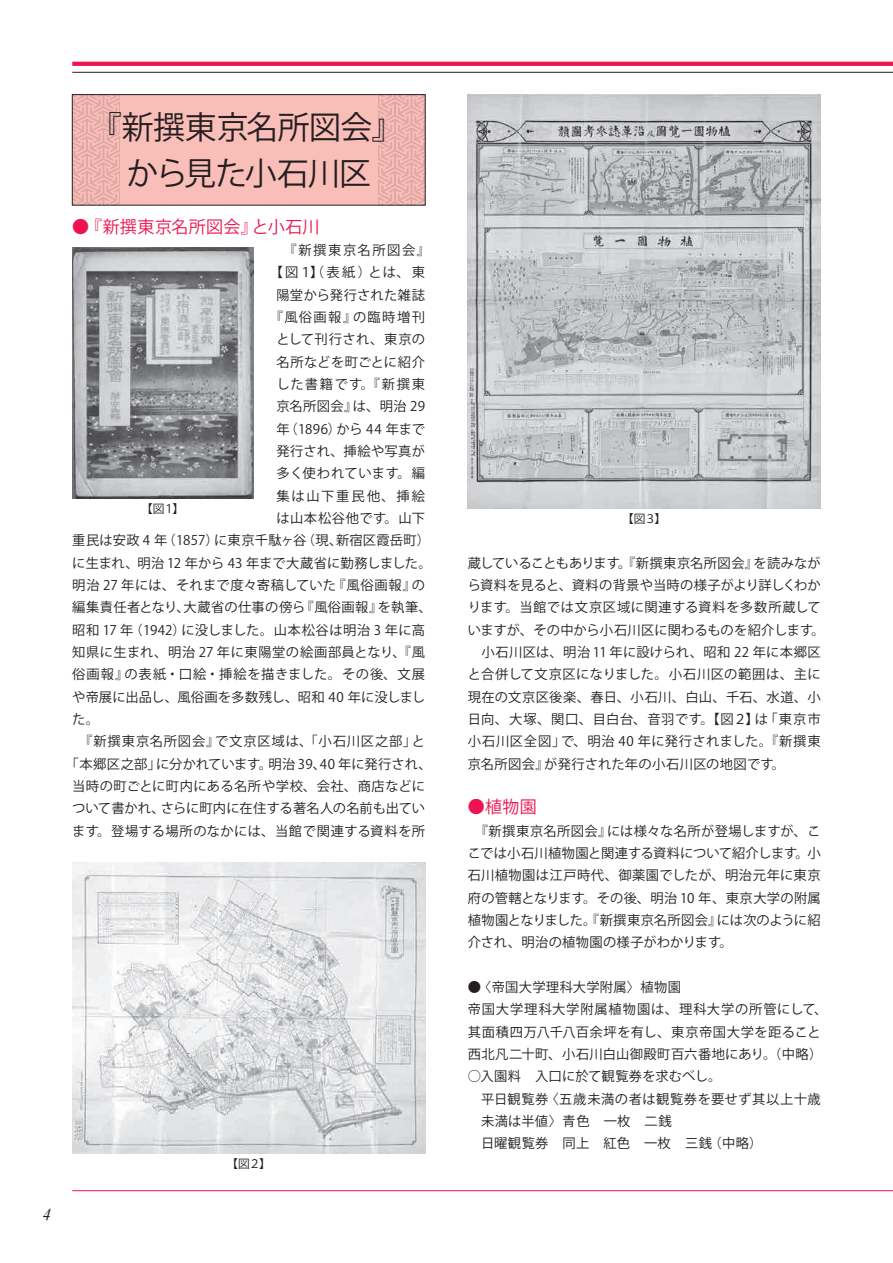
<style>
.page{position:relative;width:893px;height:1263px;background:#fff}
.page>*{position:absolute;margin:0;border:0;box-sizing:border-box;transform-origin:0 0}
.t1{font:31.95px/45.8px "Koz Go Pr 6 N";letter-spacing:-.025em;color:#231f20;text-align:center}
.t2{font:16.95px "Koz Go Pr 6 N";letter-spacing:.02em;color:#ed1450}
.t3{font:italic 16.95px "Times New Roman";color:#231f20}
.t4{font:13.35px/22.4px "Koz Go Pr 6 N";letter-spacing:.025em;color:#231f20}
.t5{font:13.35px "Koz Go Pr 6 N";letter-spacing:-.01em;color:#231f20}
.t6{font:13.35px "Koz Go Pr 6 N";letter-spacing:.005em;color:#231f20}
.t7{font:13.35px "Koz Go Pr 6 N";letter-spacing:.06em;color:#231f20}
.t8{font:13.35px "Koz Go Pr 6 N";letter-spacing:-.005em;color:#231f20}
.t9{font:13.35px "Koz Go Pr 6 N";letter-spacing:.065em;color:#231f20}
.t10{font:13.35px "Koz Go Pr 6 N";letter-spacing:-.015em;color:#231f20}
.t11{font:13.35px "Koz Go Pr 6 N";letter-spacing:.12em;color:#231f20}
.t12{font:13.35px "Koz Go Pr 6 N";letter-spacing:.11em;color:#231f20}
.t13{font:13.35px "Koz Go Pr 6 N";letter-spacing:.115em;color:#231f20}
.t14{font:13.35px "Koz Go Pr 6 N";letter-spacing:.14em;color:#231f20}
.t15{font:11.7px "Koz Go Pr 6 N";color:#231f20}
</style>
<div class="page">
<hr style="left:72px;top:72px;width:821px;height:1px;background:#231f20">
<hr style="left:72px;top:1190px;width:821px;height:1px;background:#ed1450">
<svg style="left:72px;top:62px;width:821px;height:4px;background:#ed1853"></svg>
<div style="left:72px;top:95px;width:353px;height:110px;background:#fabeb9"></div>
<svg style="left:74px;top:96px;width:45px;height:107px"></svg>
<svg style="left:378px;top:96px;width:45px;height:107px"></svg>
<div style="left:72px;top:94px;width:353px;height:111px;border:1px solid #231f20"></div>
<img style="left:468px;top:94px;width:353px;height:414px">
<img style="left:72px;top:862px;width:353px;height:291px">
<img style="left:72px;top:248px;width:181px;height:251px">
<h1 class="t1" style="left:90px;top:105px;width:315px">『新撰東京名所図会』から見た小石川区</h1>
<p class="t2" style="left:72px;top:217px;width:249px">●『新撰東京名所図会』と小石川</p>
<p class="t11" style="left:276px;top:243px;width:155px">　『新撰東京名所図会』</p>
<p class="t4" style="left:270px;top:262px;width:157px">【図１】（表紙）とは、東</p>
<p class="t4" style="left:276px;top:284px;width:150px">陽堂から発行された雑誌</p>
<p class="t12" style="left:270px;top:310px;width:157px">『風俗画報』の臨時増刊</p>
<p class="t4" style="left:276px;top:329px;width:150px">として刊行され、東京の</p>
<p class="t4" style="left:276px;top:351px;width:150px">名所などを町ごとに紹介</p>
<p class="t13" style="left:276px;top:377px;width:150px">した書籍です。『新撰東</p>
<p class="t4" style="left:276px;top:396px;width:150px">京名所図会』は、明治 29</p>
<p class="t10" style="left:276px;top:421px;width:150px">年（1896）から 44 年まで</p>
<p class="t4" style="left:276px;top:440px;width:150px">発行され、挿絵や写真が</p>
<p class="t4" style="left:276px;top:463px;width:150px">多く使われています。編</p>
<p class="t14" style="left:276px;top:488px;width:150px">集は山下重民他、挿絵</p>
<p class="t4" style="left:276px;top:507px;width:150px">は山本松谷他です。山下</p>
<p class="t4" style="left:72px;top:530px;width:359px">重民は安政 4 年（1857）に東京千駄ヶ谷（現、新宿区霞岳町）</p>
<p class="t5" style="left:72px;top:555px;width:361px">に生まれ、明治 12 年から 43 年まで大蔵省に勤務しました。</p>
<p class="t4" style="left:72px;top:574px;width:354px">明治 27 年には、それまで度々寄稿していた『風俗画報』の</p>
<p class="t4" style="left:72px;top:597px;width:361px">編集責任者となり、大蔵省の仕事の傍ら『風俗画報』を執筆、</p>
<p class="t4" style="left:72px;top:619px;width:354px">昭和 17 年（1942）に没しました。山本松谷は明治 3 年に高</p>
<p class="t4" style="left:72px;top:641px;width:354px">知県に生まれ、明治 27 年に東陽堂の絵画部員となり、『風</p>
<p class="t9" style="left:72px;top:667px;width:354px">俗画報』の表紙・口絵・挿絵を描きました。その後、文展</p>
<p class="t6" style="left:72px;top:689px;width:354px">や帝展に出品し、風俗画を多数残し、昭和 40 年に没しまし</p>
<p class="t4" style="left:72px;top:708px;width:28px">た。</p>
<p class="t7" style="left:72px;top:734px;width:354px">　『新撰東京名所図会』で文京区域は、「小石川区之部」と</p>
<p class="t4" style="left:66px;top:753px;width:368px">「本郷区之部」に分かれています。明治 39、40 年に発行され、</p>
<p class="t4" style="left:72px;top:775px;width:354px">当時の町ごとに町内にある名所や学校、会社、商店などに</p>
<p class="t8" style="left:72px;top:801px;width:354px">ついて書かれ、さらに町内に在住する著名人の名前も出てい</p>
<p class="t4" style="left:72px;top:820px;width:354px">ます。登場する場所のなかには、当館で関連する資料を所</p>
<p class="t15" style="left:141px;top:502px;width:45px">【図１】</p>
<p class="t3" style="left:43px;top:1202px;width:10px">4</p>
<p class="t15" style="left:226px;top:1157px;width:46px">【図２】</p>
<p class="t15" style="left:622px;top:512px;width:46px">【図３】</p>
<p class="t4" style="left:468px;top:552px;width:359px">蔵していることもあります。『新撰東京名所図会』を読みながら資料を見ると、資料の背景や当時の様子がより詳しくわかります。当館では文京区域に関連する資料を多数所蔵していますが、その中から小石川区に関わるものを紹介します。　小石川区は、明治 11 年に設けられ、昭和 22 年に本郷区と合併して文京区になりました。小石川区の範囲は、主に現在の文京区後楽、春日、小石川、白山、千石、水道、小日向、大塚、関口、目白台、音羽です。【図２】は「東京市小石川区全図」で、明治 40 年に発行されました。『新撰東京名所図会』が発行された年の小石川区の地図です。</p>
<p class="t2" style="left:468px;top:797px;width:71px">●植物園</p>
<p class="t4" style="left:468px;top:820px;width:354px;text-align:justify">　『新撰東京名所図会』には様々な名所が登場しますが、ここでは小石川植物園と関連する資料について紹介します。小石川植物園は江戸時代、御薬園でしたが、明治元年に東京府の管轄となります。その後、明治 10 年、東京大学の附属植物園となりました。『新撰東京名所図会』には次のように紹介され、明治の植物園の様子がわかります。</p>
<p class="t4" style="left:468px;top:976px;width:361px">●〈帝国大学理科大学附属〉植物園<br>帝国大学理科大学附属植物園は、理科大学の所管にして、其面積四万八千八百余坪を有し、東京帝国大学を距ること西北凡二十町、小石川白山御殿町百六番地にあり。（中略）</p>
<p class="t4" style="left:481px;top:1065px;width:341px;text-indent:-13px">○入園料　入口に於て観覧券を求むべし。<br>平日観覧券〈五歳未満の者は観覧券を要せず其以上十歳未満は半値〉青色　一枚　二銭<br>日曜観覧券　同上　紅色　一枚　三銭（中略）</p>
</div>
